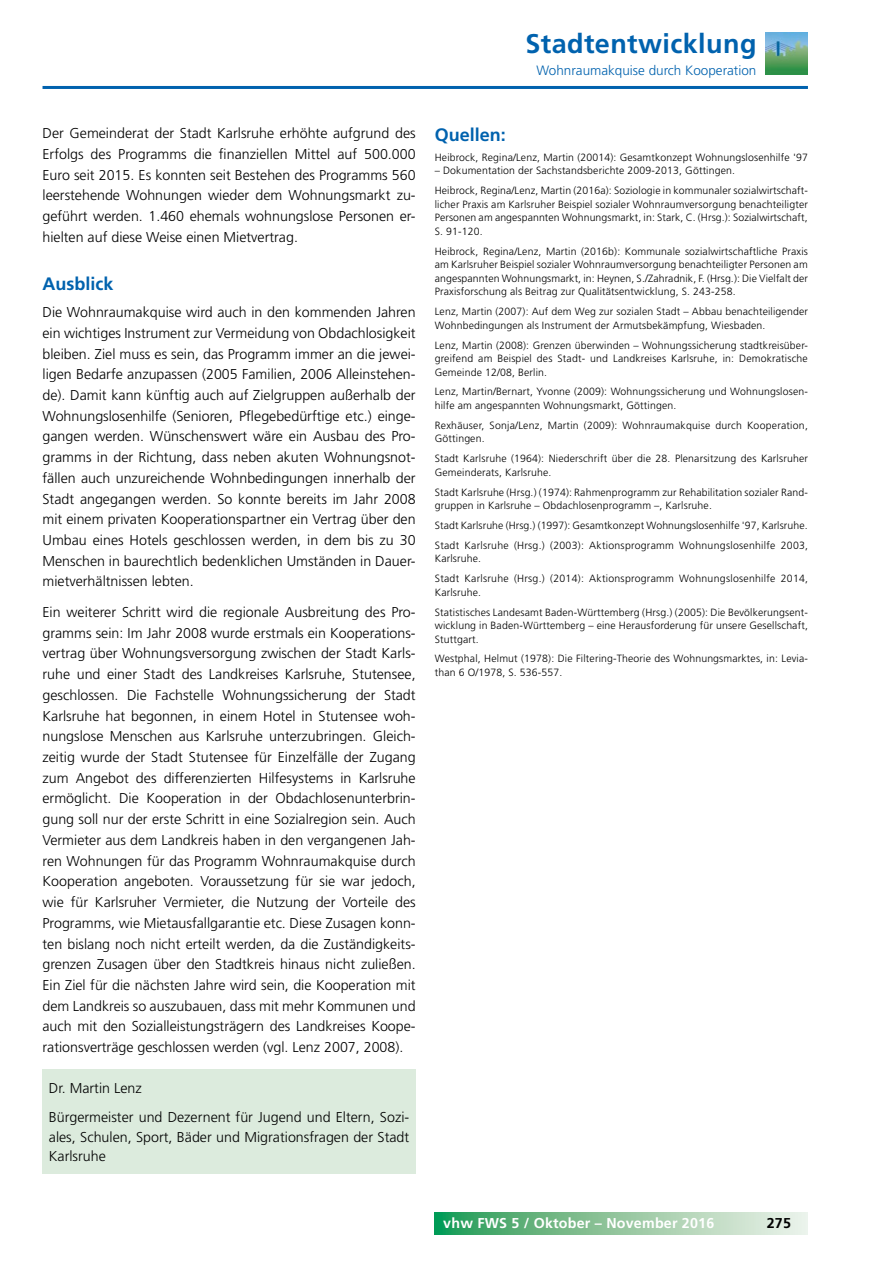
<style>
.page{position:relative;width:893px;height:1263px;background:#fff}
.page>*{position:absolute;margin:0;border:0;box-sizing:border-box;transform-origin:0 0}
.t1{font:700 27px "Frutiger LT";letter-spacing:.015em;color:#0062ae}
.t2{font:700 18px "Frutiger LT";color:#0062ae}
.t3{font:300 14.25px/20.7px "Frutiger LT";color:#000;text-align:justify}
.t4{font:700 14.25px "Frutiger LT";letter-spacing:.015em;color:#fff}
.t5{font:700 14.25px "Frutiger LT";color:#000}
.t6{font:300 13.5px "Frutiger LT";color:#0062ae}
.t7{font:300 10.5px/13.5px "Frutiger LT";letter-spacing:.015em;color:#000}
</style>
<div class="page">
<hr style="left:43px;top:86px;width:765px;height:3px;background:#0062ae">
<svg style="left:435px;top:1213px;width:373px;height:21px;background:#8ec69f"></svg>
<img style="left:766px;top:32px;width:42px;height:43px">
<div style="left:43px;top:1069px;width:373px;height:105px;background:#dcebdd"></div>
<h1 class="t1" style="left:525px;top:28px;width:233px">Stadtentwicklung</h1>
<p class="t6" style="left:536px;top:62px;width:222px">Wohnraumakquise durch Kooperation</p>
<p class="t3" style="left:43px;top:123px;width:375px">Der Gemeinderat der Stadt Karlsruhe erhöhte aufgrund des Erfolgs des Programms die finanziellen Mittel auf 500.000<br>Euro seit 2015. Es konnten seit Bestehen des Programms 560 leerstehende Wohnungen wieder dem Wohnungsmarkt zu&shy;geführt werden. 1.460 ehemals wohnungslose Personen er&shy;hielten auf diese Weise einen Mietvertrag.</p>
<p class="t2" style="left:43px;top:273px;width:72px">Ausblick</p>
<p class="t3" style="left:43px;top:302px;width:375px">Die Wohnraumakquise wird auch in den kommenden Jahren ein wichtiges Instrument zur Vermeidung von Obdachlosigkeit bleiben. Ziel muss es sein, das Programm immer an die jewei&shy;ligen Bedarfe anzupassen (2005 Familien, 2006 Alleinstehen&shy;de). Damit kann künftig auch auf Zielgruppen außerhalb der Wohnungslosenhilfe (Senioren, Pflegebedürftige etc.) einge&shy;gangen werden. Wünschenswert wäre ein Ausbau des Pro&shy;gramms in der Richtung, dass neben akuten Wohnungsnot&shy;fällen auch unzureichende Wohnbedingungen innerhalb der Stadt angegangen werden. So konnte bereits im Jahr 2008 mit einem privaten Kooperationspartner ein Vertrag über den Umbau eines Hotels geschlossen werden, in dem bis zu 30<br>Menschen in baurechtlich bedenklichen Umständen in Dauer&shy;mietverhältnissen lebten.</p>
<p class="t3" style="left:43px;top:602px;width:375px">Ein weiterer Schritt wird die regionale Ausbreitung des Pro&shy;gramms sein: Im Jahr 2008 wurde erstmals ein Kooperations&shy;vertrag über Wohnungsversorgung zwischen der Stadt Karls&shy;ruhe und einer Stadt des Landkreises Karlsruhe, Stutensee, geschlossen. Die Fachstelle Wohnungssicherung der Stadt Karlsruhe hat begonnen, in einem Hotel in Stutensee woh&shy;nungslose Menschen aus Karlsruhe unterzubringen. Gleich&shy;zeitig wurde der Stadt Stutensee für Einzelfälle der Zugang zum Angebot des differenzierten Hilfesystems in Karlsruhe ermöglicht. Die Kooperation in der Obdachlosenunterbrin&shy;gung soll nur der erste Schritt in eine Sozialregion sein. Auch Vermieter aus dem Landkreis haben in den vergangenen Jah&shy;ren Wohnungen für das Programm Wohnraumakquise durch Kooperation angeboten. Voraussetzung für sie war jedoch, wie für Karlsruher Vermieter, die Nutzung der Vorteile des Programms, wie Mietausfallgarantie etc. Diese Zusagen konn&shy;ten bislang noch nicht erteilt werden, da die Zuständigkeits&shy;grenzen Zusagen über den Stadtkreis hinaus nicht zuließen.<br>Ein Ziel für die nächsten Jahre wird sein, die Kooperation mit dem Landkreis so auszubauen, dass mit mehr Kommunen und auch mit den Sozialleistungsträgern des Landkreises Koope&shy;rationsverträge geschlossen werden (vgl. Lenz 2007, 2008).</p>
<p class="t3" style="left:49px;top:1073px;width:362px;line-height:29.2px">Dr. Martin Lenz<br>Bürgermeister und Dezernent für Jugend und Eltern, Sozi-</p>
<p class="t3" style="left:49px;top:1127px;width:362px;line-height:19.5px">ales, Schulen, Sport, Bäder und Migrationsfragen der Stadt<br>Karlsruhe</p>
<p class="t2" style="left:435px;top:124px;width:73px">Quellen:</p>
<p class="t7" style="left:435px;top:151px;width:375px">Heibrock, Regina/Lenz, Martin (20014): Gesamtkonzept Wohnungslosenhilfe '97</p>
<p class="t7" style="left:435px;top:161px;width:375px;line-height:20px">– Dokumentation der Sachstandsberichte 2009-2013, Göttingen.<br>Heibrock, Regina/Lenz, Martin (2016a): Soziologie in kommunaler sozialwirtschaft-</p>
<p class="t7" style="left:435px;top:198px;width:375px;text-align:justify">licher Praxis am Karlsruher Beispiel sozialer Wohnraumversorgung benachteiligter Personen am angespannten Wohnungsmarkt, in: Stark, C. (Hrsg.): Sozialwirtschaft, S. 91-120.</p>
<p class="t7" style="left:435px;top:244px;width:375px;text-align:justify">Heibrock, Regina/Lenz, Martin (2016b): Kommunale sozialwirtschaftliche Praxis am Karlsruher Beispiel sozialer Wohnraumversorgung benachteiligter Personen am angespannten Wohnungsmarkt, in: Heynen, S./Zahradnik, F. (Hrsg.): Die Vielfalt der Praxisforschung als Beitrag zur Qualitätsentwicklung, S. 243-258.</p>
<p class="t7" style="left:435px;top:305px;width:375px">Lenz, Martin (2007): Auf dem Weg zur sozialen Stadt – Abbau benachteiligender<br>Wohnbedingungen als Instrument der Armutsbekämpfung, Wiesbaden.</p>
<p class="t7" style="left:435px;top:338px;width:375px;text-align:justify">Lenz, Martin (2008): Grenzen überwinden – Wohnungssicherung stadtkreisüber&shy;greifend am Beispiel des Stadt- und Landkreises Karlsruhe, in: Demokratische Gemeinde 12/08, Berlin.</p>
<p class="t7" style="left:435px;top:385px;width:375px">Lenz, Martin/Bernart, Yvonne (2009): Wohnungssicherung und Wohnungslosen&shy;hilfe am angespannten Wohnungsmarkt, Göttingen.</p>
<p class="t7" style="left:435px;top:419px;width:375px">Rexhäuser, Sonja/Lenz, Martin (2009): Wohnraumakquise durch Kooperation,<br>Göttingen.</p>
<p class="t7" style="left:435px;top:452px;width:375px">Stadt Karlsruhe (1964): Niederschrift über die 28. Plenarsitzung des Karlsruher<br>Gemeinderats, Karlsruhe.</p>
<p class="t7" style="left:435px;top:485px;width:375px">Stadt Karlsruhe (Hrsg.) (1974): Rahmenprogramm zur Rehabilitation sozialer Rand&shy;gruppen in Karlsruhe – Obdachlosenprogramm –, Karlsruhe.</p>
<p class="t7" style="left:435px;top:515px;width:375px;line-height:20px">Stadt Karlsruhe (Hrsg.) (1997): Gesamtkonzept Wohnungslosenhilfe '97, Karlsruhe.<br>Stadt Karlsruhe (Hrsg.) (2003): Aktionsprogramm Wohnungslosenhilfe 2003,</p>
<p class="t7" style="left:435px;top:549px;width:375px;line-height:20px">Karlsruhe.<br>Stadt Karlsruhe (Hrsg.) (2014): Aktionsprogramm Wohnungslosenhilfe 2014,</p>
<p class="t7" style="left:435px;top:582px;width:375px;line-height:20px">Karlsruhe.<br>Statistisches Landesamt Baden-Württemberg (Hrsg.) (2005): Die Bevölkerungsent-</p>
<p class="t7" style="left:435px;top:619px;width:375px">wicklung in Baden-Württemberg – eine Herausforderung für unsere Gesellschaft,<br>Stuttgart.</p>
<p class="t7" style="left:435px;top:652px;width:375px">Westphal, Helmut (1978): Die Filtering-Theorie des Wohnungsmarktes, in: Levia&shy;than 6 O/1978, S. 536-557.</p>
<p class="t4" style="left:443px;top:1215px;width:272px">vhw FWS 5 / Oktober – November 2016</p>
<p class="t5" style="left:767px;top:1214px;width:26px">275</p>
</div>
